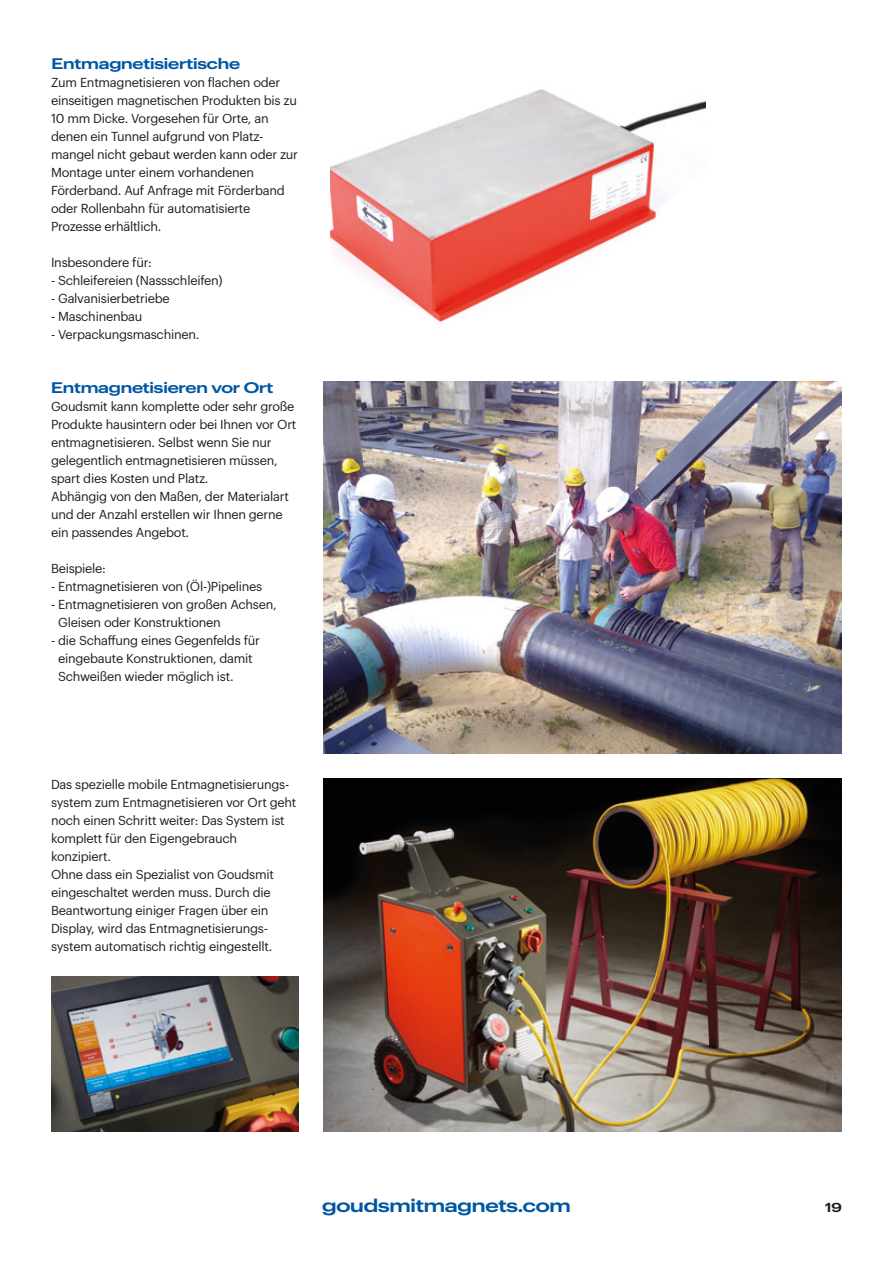
<style>
.page{position:relative;width:893px;height:1263px;background:#fff}
.page>*{position:absolute;margin:0;border:0;box-sizing:border-box;transform-origin:0 0}
.t1{font:600 18px "Graphik Wide";letter-spacing:-.01em;color:#0056a4}
.t2{font:600 15px "Graphik Wide";letter-spacing:-.01em;color:#0056a4}
.t3{font:12.75px/18px "Graphik LC";letter-spacing:-.02em;color:#1d1d1b}
.t4{font:600 12.75px "Graphik Wide";color:#1d1d1b}
</style>
<div class="page">
<img style="left:323px;top:382px;width:519px;height:371px">
<img style="left:323px;top:779px;width:519px;height:352px">
<img style="left:51px;top:977px;width:247px;height:154px">
<img style="left:330px;top:89px;width:376px;height:234px">
<p class="t2" style="left:51px;top:52px;width:190px">Entmagnetisiertische</p>
<p class="t3" style="left:51px;top:72px;width:249px">Zum Entmagnetisieren von flachen oder einseitigen magnetischen Produkten bis zu 10 mm Dicke. Vorgesehen für Orte, an denen ein Tunnel aufgrund von Platz&shy;mangel nicht gebaut werden kann oder zur Montage unter einem vorhandenen Förderband. Auf Anfrage mit Förderband oder Rollenbahn für automatisierte Prozesse erhältlich.</p>
<p class="t3" style="left:51px;top:252px;width:102px">Insbesondere für:</p>
<p class="t3" style="left:51px;top:270px;width:173px">- Schleifereien (Nassschleifen)</p>
<p class="t3" style="left:51px;top:288px;width:120px">- Galvanisierbetriebe</p>
<p class="t3" style="left:51px;top:306px;width:93px">- Maschinenbau</p>
<p class="t3" style="left:51px;top:324px;width:150px">- Verpackungsmaschinen.</p>
<p class="t2" style="left:51px;top:376px;width:224px">Entmagnetisieren vor Ort</p>
<p class="t3" style="left:51px;top:396px;width:247px">Goudsmit kann komplette oder sehr große Produkte hausintern oder bei Ihnen vor Ort entmagnetisieren. Selbst wenn Sie nur gelegentlich entmagnetisieren müssen, spart dies Kosten und Platz.</p>
<p class="t3" style="left:51px;top:486px;width:239px">Abhängig von den Maßen, der Materialart und der Anzahl erstellen wir Ihnen gerne ein passendes Angebot.</p>
<p class="t3" style="left:51px;top:558px;width:56px">Beispiele:</p>
<p class="t3" style="left:51px;top:576px;width:213px">- Entmagnetisieren von (Öl-)Pipelines</p>
<p class="t3" style="left:58px;top:594px;width:220px;text-indent:-7px">- Entmagnetisieren von großen Achsen,<br>Gleisen oder Konstruktionen</p>
<p class="t3" style="left:58px;top:630px;width:203px;text-indent:-7px">- die Schaffung eines Gegenfelds für eingebaute Konstruktionen, damit<br>Schweißen wieder möglich ist.</p>
<p class="t3" style="left:51px;top:774px;width:247px">Das spezielle mobile Entmagnetisierungs&shy;system zum Entmagnetisieren vor Ort geht noch einen Schritt weiter: Das System ist komplett für den Eigengebrauch konzipiert.</p>
<p class="t3" style="left:51px;top:864px;width:224px">Ohne dass ein Spezialist von Goudsmit eingeschaltet werden muss. Durch die Beantwortung einiger Fragen über ein Display, wird das Entmagnetisierungs&shy;system automatisch richtig eingestellt.</p>
<p class="t1" style="left:322px;top:1191px;width:250px">goudsmitmagnets.com</p>
<p class="t4" style="left:825px;top:1197px;width:18px">19</p>
</div>
